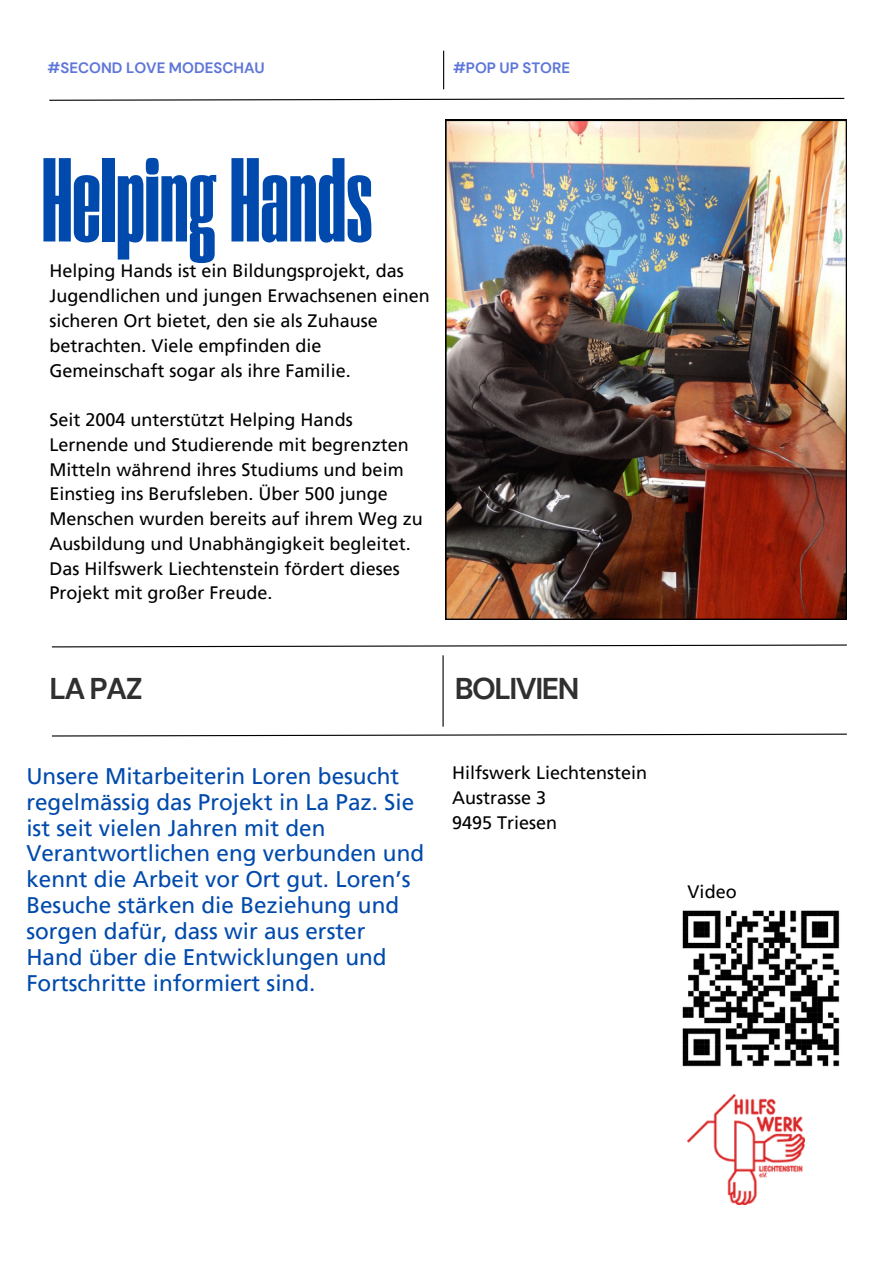
<style>
.page{position:relative;width:894px;height:1264px;background:#fff}
.page>*{position:absolute;margin:0;border:0;box-sizing:border-box;transform-origin:0 0}
.t1{font:125.55px "Extenda 30 Deca";color:#004aad}
.t2{font:700 30px "DM Sans";letter-spacing:-.05em;color:#303030}
.t3{font:22.5px/25.8px "Frutiger LT Pro";color:#004aad}
.t4{font:18px/24.8px "Frutiger LT Pro";color:#000}
.t5{font:700 15px "DM Sans";color:#5e76d9}
</style>
<div class="page">
<svg style="left:49px;top:97px;width:796px;height:4px"></svg>
<hr style="left:443px;top:51px;width:1px;height:38px;background:#000">
<hr style="left:442px;top:655px;width:1px;height:71px;background:#000">
<svg style="left:51px;top:644px;width:796px;height:4px"></svg>
<svg style="left:51px;top:733px;width:796px;height:4px"></svg>
<img style="left:445px;top:120px;width:401px;height:499px">
<img style="left:687px;top:1094px;width:117px;height:110px">
<img style="left:682px;top:910px;width:158px;height:157px">
<h2 class="t5" style="left:48px;top:58px;width:219px">#SECOND LOVE MODESCHAU</h2>
<p class="t5" style="left:453px;top:58px;width:119px">#POP UP STORE</p>
<h4 class="t1" style="left:42px;top:143px;width:332px">HelpingHands</h4>
<h4 class="t4" style="left:49px;top:259px;width:382px">Helping Hands ist ein Bildungsprojekt, das Jugendlichen und jungen Erwachsenen einen sicheren Ort bietet, den sie als Zuhause betrachten. Viele empfinden die Gemeinschaft sogar als ihre Familie.</h4>
<h4 class="t4" style="left:49px;top:407px;width:375px">Seit 2004 unterstützt Helping Hands Lernende und Studierende mit begrenzten Mitteln während ihres Studiums und beim Einstieg ins Berufsleben. Über 500 junge Menschen wurden bereits auf ihrem Weg zu Ausbildung und Unabhängigkeit begleitet.<br>Das Hilfswerk Liechtenstein fördert dieses Projekt mit großer Freude.</h4>
<h4 class="t2" style="left:49px;top:669px;width:95px">LA PAZ</h4>
<h2 class="t3" style="left:26px;top:763px;width:399px">Unsere Mitarbeiterin Loren besucht regelmässig das Projekt in La Paz. Sie ist seit vielen Jahren mit den Verantwortlichen eng verbunden und kennt die Arbeit vor Ort gut. Loren’s Besuche stärken die Beziehung und sorgen dafür, dass wir aus erster Hand über die Entwicklungen und Fortschritte informiert sind.</h2>
<h3 class="t2" style="left:454px;top:669px;width:126px">BOLIVIEN</h3>
<p class="t4" style="left:452px;top:760px;width:197px">Hilfswerk Liechtenstein<br>Austrasse 3<br>9495 Triesen</p>
<p class="t4" style="left:687px;top:879px;width:51px">Video</p>
</div>
